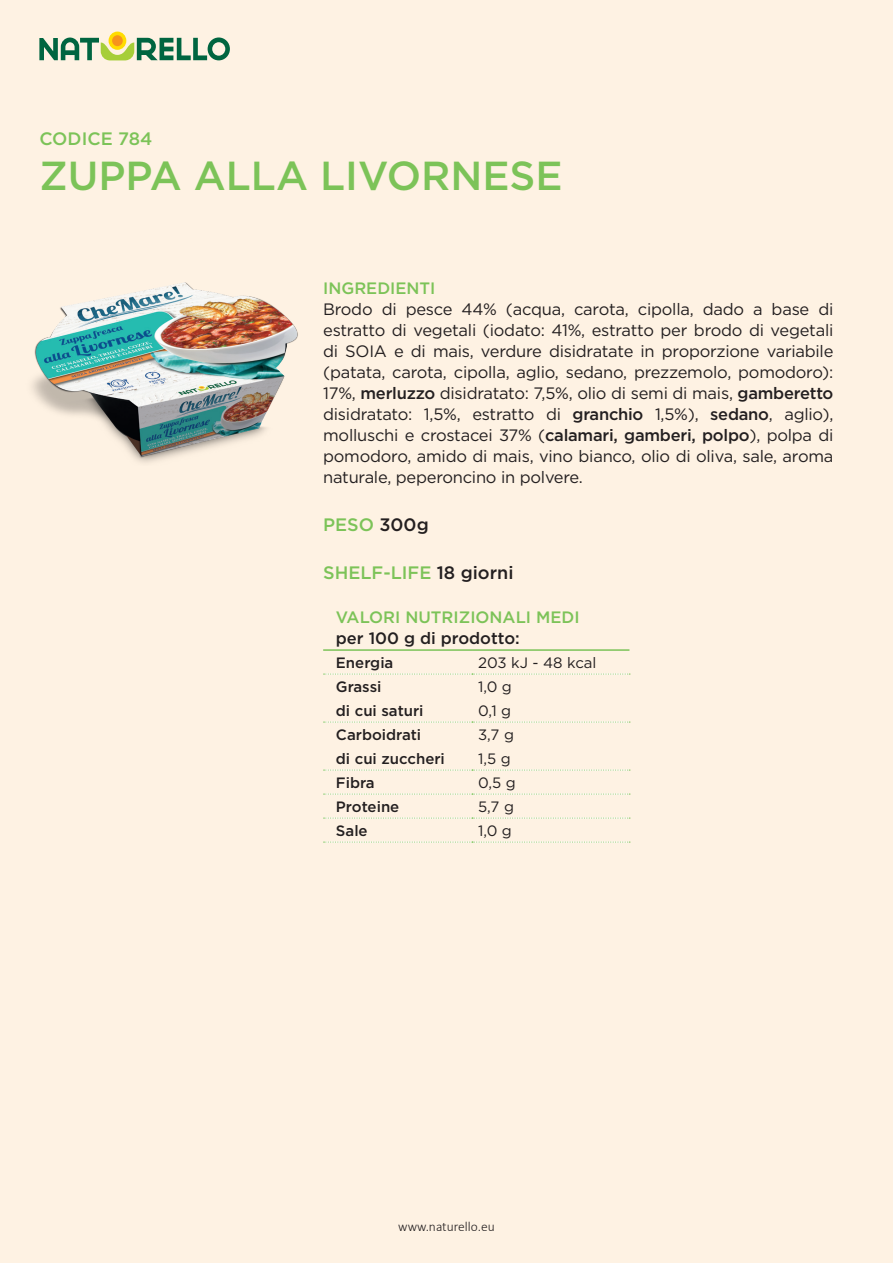
<style>
.page{position:relative;width:893px;height:1263px;background:#fef2e3}
.page>*{position:absolute;margin:0;border:0;box-sizing:border-box;transform-origin:0 0}
.t1{font:500 40.5px "Gotham";color:#7cc358}
.t2{font:500 18px "Gotham";color:#7cc358}
.t3{font:16.5px/21px "Gotham";letter-spacing:-.015em;color:#231f20;text-align:justify}
.t4{font:500 16.5px "Gotham";color:#7cc358}
.t5{font:500 16.5px "Gotham";color:#231f20}
.t6{font:500 15px "Gotham";color:#231f20}
.t7{font:15px "Gotham";color:#231f20}
.t8{font:300 13.5px "Calibri";color:#231f20}
.s1{font-weight:500}
.s2{color:#231f20}
</style>
<div class="page">
<div style="left:109px;top:32px;width:17px;height:18px;background:#ffdc01;border-radius:50%"></div>
<svg style="left:112px;top:35px;width:11px;height:11px"></svg>
<svg style="left:39px;top:37px;width:191px;height:23px"></svg>
<img style="left:32px;top:282px;width:266px;height:181px">
<svg style="left:324px;top:674px;width:306px;height:1px"></svg>
<svg style="left:324px;top:722px;width:306px;height:1px"></svg>
<svg style="left:324px;top:770px;width:306px;height:1px"></svg>
<svg style="left:324px;top:794px;width:306px;height:1px"></svg>
<svg style="left:324px;top:818px;width:306px;height:1px"></svg>
<svg style="left:324px;top:842px;width:306px;height:1px"></svg>
<hr style="left:323px;top:649px;width:149px;height:2px;background:#7cc358">
<hr style="left:472px;top:649px;width:157px;height:2px;background:#7cc358">
<p class="t2" style="left:39px;top:127px;width:115px">CODICE 784</p>
<h1 class="t1" style="left:39px;top:149px;width:525px">ZUPPA ALLA LIVORNESE</h1>
<p class="t4" style="left:323px;top:277px;width:114px">INGREDIENTI</p>
<p class="t3" style="left:323px;top:298px;width:512px">Brodo di pesce 44% (acqua, carota, cipolla, dado a base di estratto di vegetali (iodato: 41%, estratto per brodo di vegetali di SOIA e di mais, verdure disidratate in proporzione variabile (patata, carota, cipolla, aglio, sedano, prezzemolo, pomodoro):<br>17%, <span class="s1">merluzzo</span> disidratato: 7,5%, olio di semi di mais, <span class="s1">gamberetto </span>disidratato: 1,5%, estratto di <span class="s1">granchio</span> 1,5%), <span class="s1">sedano</span>, aglio), molluschi e crostacei 37% (<span class="s1">calamari, gamberi, polpo</span>), polpa di pomodoro, amido di mais, vino bianco, olio di oliva, sale, aroma naturale, peperoncino in polvere.</p>
<p class="t2" style="left:323px;top:513px;width:107px">PESO <span class="s2">300g</span></p>
<p class="t2" style="left:323px;top:561px;width:192px">SHELF-LIFE <span class="s2">18 giorni</span></p>
<p class="t4" style="left:336px;top:606px;width:245px">VALORI NUTRIZIONALI MEDI</p>
<p class="t5" style="left:336px;top:627px;width:185px">per 100 g di prodotto:</p>
<p class="t6" style="left:336px;top:653px;width:59px">Energia</p>
<p class="t7" style="left:478px;top:654px;width:120px">203 kJ - 48 kcal</p>
<p class="t6" style="left:336px;top:677px;width:47px">Grassi</p>
<p class="t7" style="left:478px;top:678px;width:35px">1,0 g</p>
<p class="t6" style="left:336px;top:701px;width:89px">di cui saturi</p>
<p class="t7" style="left:478px;top:702px;width:35px">0,1 g</p>
<p class="t6" style="left:336px;top:725px;width:87px">Carboidrati</p>
<p class="t7" style="left:478px;top:726px;width:37px">3,7 g</p>
<p class="t6" style="left:336px;top:749px;width:110px">di cui zuccheri</p>
<p class="t7" style="left:478px;top:750px;width:34px">1,5 g</p>
<p class="t6" style="left:336px;top:773px;width:40px">Fibra</p>
<p class="t7" style="left:478px;top:774px;width:39px">0,5 g</p>
<p class="t6" style="left:336px;top:797px;width:65px">Proteine</p>
<p class="t7" style="left:478px;top:798px;width:37px">5,7 g</p>
<p class="t6" style="left:336px;top:821px;width:33px">Sale</p>
<p class="t7" style="left:478px;top:822px;width:35px">1,0 g</p>
<p class="t8" style="left:398px;top:1220px;width:98px">www.naturello.eu</p>
</div>
